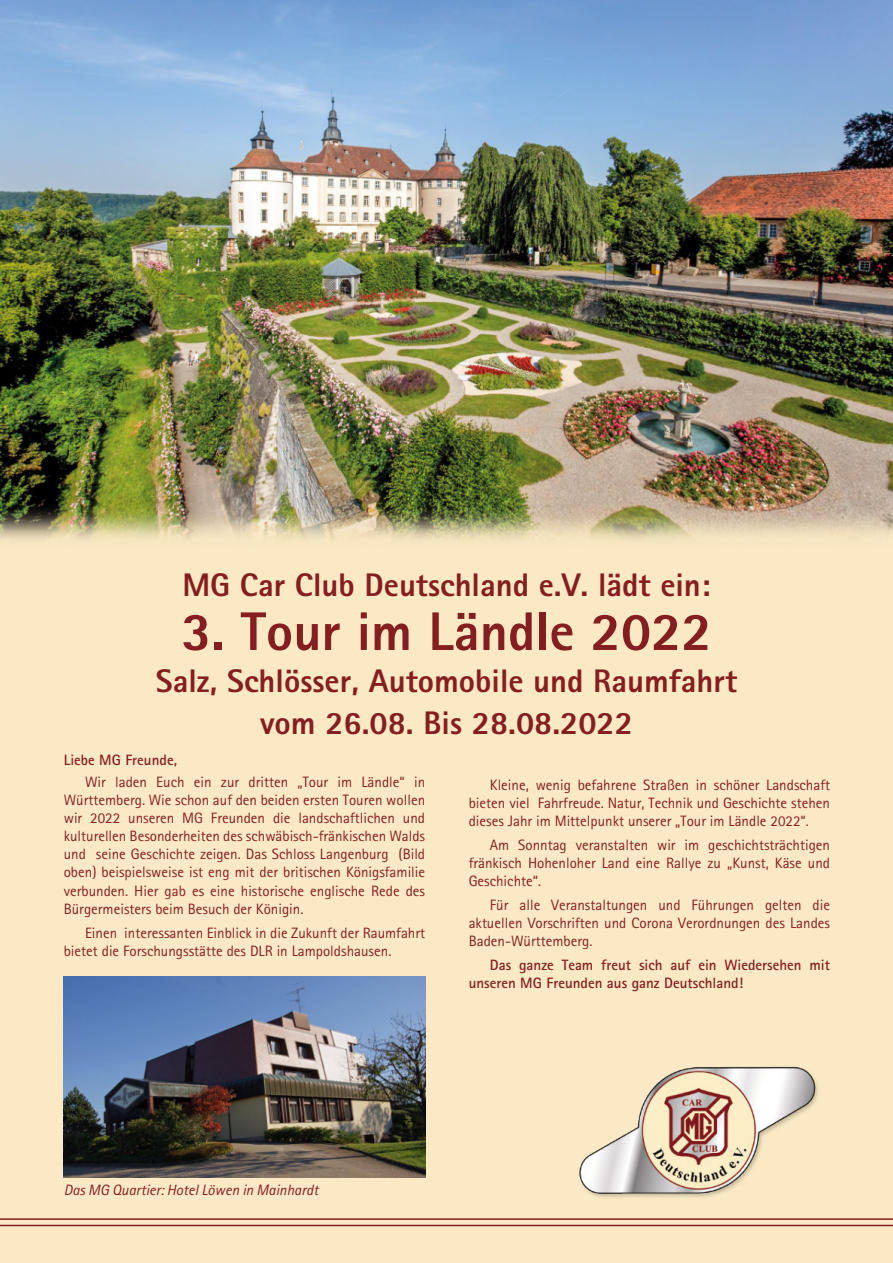
<style>
.page{position:relative;width:893px;height:1263px;background:#fff}
.page>*{position:absolute;margin:0;border:0;box-sizing:border-box;transform-origin:0 0}
.t1{font:800 54.45px "Rotis Sans Serif";color:#851f1f}
.t2{font:800 32.7px/42px "Rotis Sans Serif";color:#851f1f;text-align:center}
.t3{font:15px/18px "Rotis Sans Serif";color:#851f1f;text-align:justify}
.t4{font:700 15px/18px "Rotis Sans Serif";color:#851f1f}
.t5{font:italic 15px "Rotis Sans Serif";color:#851f1f}
</style>
<div class="page">
<img style="left:0;top:0;width:893px;height:502px">
<div style="left:0;top:502px;width:893px;height:761px;background:#fae9c4"></div>
<img style="left:567px;top:1062px;width:262px;height:140px">
<hr style="left:0;top:1225px;width:893px;height:1px;background:#851f1f">
<hr style="left:0;top:1218px;width:893px;height:2px;background:#851f1f">
<img style="left:64px;top:976px;width:361px;height:201px">
<h2 class="t2" style="left:182px;top:567px;width:530px">MG Car Club Deutschland e.V. lädt ein:</h2>
<h1 class="t1" style="left:181px;top:612px;width:532px">3. Tour im Ländle 2022</h1>
<h2 class="t2" style="left:156px;top:663px;width:583px">Salz, Schlösser, Automobile und Raumfahrt vom 26.08. Bis 28.08.2022</h2>
<p class="t4" style="left:64px;top:752px;width:115px">Liebe MG Freunde,</p>
<p class="t3" style="left:64px;top:775px;width:363px;text-indent:21px">Wir laden Euch ein zur dritten „Tour im Ländle“ in Württemberg. Wie schon auf den beiden ersten Touren wollen wir 2022 unseren MG Freunden die landschaftlichen und kulturellen Besonderheiten des schwäbisch-fränkischen Walds und seine Geschichte zeigen. Das Schloss Langenburg (Bild oben) beispielsweise ist eng mit der britischen Königsfamilie verbunden. Hier gab es eine historische englische Rede des Bürgermeisters beim Besuch der Königin.</p>
<p class="t3" style="left:64px;top:925px;width:363px;text-indent:21px">Einen interessanten Einblick in die Zukunft der Raumfahrt bietet die Forschungsstätte des DLR in Lampoldshausen.</p>
<p class="t3" style="left:469px;top:778px;width:363px;text-indent:21px">Kleine, wenig befahrene Straßen in schöner Landschaft bieten viel Fahrfreude. Natur, Technik und Geschichte stehen dieses Jahr im Mittelpunkt unserer „Tour im Ländle 2022“.</p>
<p class="t3" style="left:469px;top:838px;width:363px;text-indent:21px">Am Sonntag veranstalten wir im geschichtsträchtigen fränkisch Hohenloher Land eine Rallye zu „Kunst, Käse und Geschichte“.</p>
<p class="t3" style="left:469px;top:898px;width:363px;text-indent:21px">Für alle Veranstaltungen und Führungen gelten die aktuellen Vorschriften und Corona Verordnungen des Landes Baden-Württemberg.</p>
<p class="t4" style="left:469px;top:958px;width:363px;text-indent:21px">Das ganze Team freut sich auf ein Wiedersehen mit unseren MG Freunden aus ganz Deutschland!</p>
<p class="t5" style="left:64px;top:1184px;width:256px">Das MG Quartier: Hotel Löwen in Mainhardt</p>
</div>
